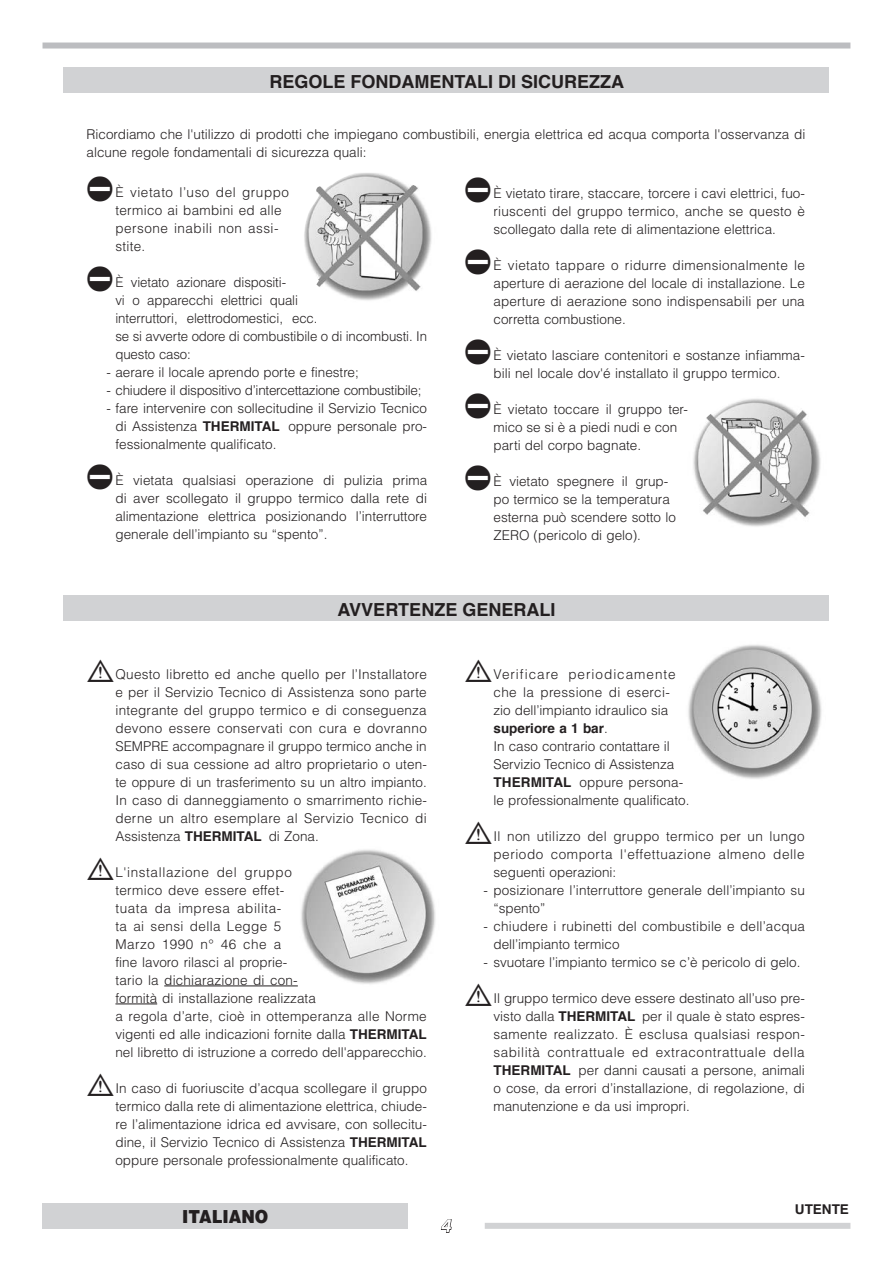
<style>
.page{position:relative;width:893px;height:1263px;background:#fff}
.page>*{position:absolute;margin:0;border:0;box-sizing:border-box;transform-origin:0 0}
.t1{font:700 18px "Helvetica";color:#231f20}
.t2{font:900 18px "Helvetica LT Std";color:#231f20;scale:.9 1}
.t3{font:italic 700 18px "Helvetica LT Std";color:#fff}
.t4{font:300 13.5px/18px "Helvetica LT Std";color:#231f20}
.t5{font:300 13.5px/18px "Helvetica LT Std";letter-spacing:.025em;color:#231f20}
.t6{font:300 13.5px/18px "Helvetica LT Std";letter-spacing:.035em;color:#231f20}
.t7{font:300 13.5px "Helvetica LT Std";letter-spacing:-.02em;color:#231f20}
.t8{font:700 13.5px "Helvetica";color:#231f20}
.s1{font-family:"Sym PM Normal Normal";font-weight:400;font-size:27px}
.s2{font-family:"Helvetica";font-weight:700}
.s3{font-family:"Helvetica LT Std";font-weight:300}
</style>
<div class="page">
<div style="left:485px;top:1223px;width:365px;height:6px;background:#d1d2d4"></div>
<svg style="left:441px;top:1219px;width:11px;height:14px"></svg>
<div style="left:43px;top:1203px;width:365px;height:26px;background:#d1d2d4"></div>
<div style="left:43px;top:43px;width:807px;height:6px;background:#bcbdc0"></div>
<img style="left:304px;top:173px;width:128px;height:128px">
<img style="left:693px;top:398px;width:128px;height:129px">
<hr style="left:164px;top:985px;width:134px;height:1px;background:#231f20">
<hr style="left:115px;top:1003px;width:42px;height:1px;background:#231f20">
<img style="left:297px;top:849px;width:139px;height:137px">
<img style="left:688px;top:644px;width:134px;height:135px">
<div style="left:64px;top:67px;width:765px;height:26px;background:#d1d2d4"></div>
<div style="left:64px;top:595px;width:765px;height:26px;background:#d1d2d4"></div>
<h1 class="t1" style="left:269px;top:67px;width:356px">REGOLE FONDAMENTALI DI SICUREZZA</h1>
<p class="t4" style="left:87px;top:125px;width:720px">Ricordiamo che l'utilizzo di prodotti che impiegano combustibili, energia elettrica ed acqua comporta l'osservanza di alcune regole fondamentali di sicurezza quali:</p>
<p class="t6" style="left:115px;top:183px;width:175px;text-indent:-29px"><span class="s1">A</span>È vietato l’uso del gruppo termico ai bambini ed alle persone inabili non assi&shy;stite.</p>
<p class="t4" style="left:115px;top:273px;width:313px;text-indent:-29px"><span class="s1">A</span>È vietato azionare dispositi-<br>vi o apparecchi elettrici quali<br>interruttori, elettrodomestici, ecc.<br>se si avverte odore di combustibile o di incombusti. In questo caso:</p>
<p class="t4" style="left:107px;top:363px;width:254px">- aerare il locale aprendo porte e finestre;</p>
<p class="t7" style="left:107px;top:382px;width:316px">- chiudere il dispositivo d’intercettazione combustibile;</p>
<p class="t4" style="left:115px;top:399px;width:313px;text-align:justify;text-indent:-9px">- fare intervenire con sollecitudine il Servizio Tecnico di Assistenza <span class="s2">THERMITAL</span> oppure personale pro&shy;fessionalmente qualificato.</p>
<p class="t4" style="left:115px;top:471px;width:313px;text-align:justify;text-indent:-29px"><span class="s1">A</span>È vietata qualsiasi operazione di pulizia prima di aver scollegato il gruppo termico dalla rete di alimentazione elettrica posizionando l’interruttore generale dell’impianto su “spento”.</p>
<p class="t4" style="left:493px;top:184px;width:313px;text-align:justify;text-indent:-29px"><span class="s1">A</span>È vietato tirare, staccare, torcere i cavi elettrici, fuo&shy;riuscenti del gruppo termico, anche se questo è scollegato dalla rete di alimentazione elettrica.</p>
<p class="t4" style="left:493px;top:256px;width:313px;text-align:justify;text-indent:-29px"><span class="s1">A</span>È vietato tappare o ridurre dimensionalmente le aperture di aerazione del locale di installazione. Le aperture di aerazione sono indispensabili per una corretta combustione.</p>
<p class="t4" style="left:465px;top:346px;width:342px;text-align:center"><span class="s1">A</span>È vietato lasciare contenitori e sostanze infiamma&shy;bili nel locale dov'é installato il gruppo termico.</p>
<p class="t4" style="left:493px;top:400px;width:196px;text-indent:-29px"><span class="s1">A</span>È vietato toccare il gruppo ter&shy;mico se si è a piedi nudi e con parti del corpo bagnate.</p>
<p class="t4" style="left:493px;top:472px;width:184px;text-indent:-29px"><span class="s1">A</span>È vietato spegnere il grup&shy;po termico se la temperatura esterna può scendere sotto lo<br>ZERO (pericolo di gelo).</p>
<h1 class="t1" style="left:338px;top:595px;width:219px">AVVERTENZE GENERALI</h1>
<p class="t4" style="left:115px;top:665px;width:313px;text-align:justify;text-indent:-29px"><span class="s1">B</span> Questo libretto ed anche quello per l’Installatore e per il Servizio Tecnico di Assistenza sono parte integrante del gruppo termico e di conseguenza devono essere conservati con cura e dovranno SEMPRE accompagnare il gruppo termico anche in caso di sua cessione ad altro proprietario o uten&shy;te oppure di un trasferimento su un altro impianto.<br>In caso di danneggiamento o smarrimento richie&shy;derne un altro esemplare al Servizio Tecnico di Assistenza <span class="s2">THERMITAL</span> di Zona.</p>
<p class="t4" style="left:115px;top:863px;width:313px;text-indent:-29px"><span class="s1">B</span> L'installazione del gruppo<br>termico deve essere effet-<br>tuata da impresa abilita-<br>ta ai sensi della Legge 5<br>Marzo 1990 n° 46 che a<br>fine lavoro rilasci al proprie-<br>tario la dichiarazione di con-<br>formità di installazione realizzata<br>a regola d’arte, cioè in ottemperanza alle Norme vigenti ed alle indicazioni fornite dalla <span class="s2">THERMITAL </span>nel libretto di istruzione a corredo dell'apparecchio.</p>
<p class="t4" style="left:115px;top:1079px;width:313px;text-align:justify;text-indent:-29px"><span class="s1">B</span> In caso di fuoriuscite d’acqua scollegare il gruppo termico dalla rete di alimentazione elettrica, chiude&shy;re l’alimentazione idrica ed avvisare, con sollecitu&shy;dine, il Servizio Tecnico di Assistenza <span class="s2">THERMITAL </span>oppure personale professionalmente qualificato.</p>
<h1 class="t2" style="left:182px;top:1204px;width:97px">ITALIANO</h1>
<p class="t5" style="left:493px;top:665px;width:184px;text-indent:-29px"><span class="s1">B</span>Verificare periodicamente che la pressione di eserci&shy;zio dell’impianto idraulico sia</p>
<p class="t8" style="left:493px;top:717px;width:116px">superiore a 1 bar<span class="s3">.</span></p>
<p class="t4" style="left:493px;top:737px;width:197px">In caso contrario contattare il<br>Servizio Tecnico di Assistenza<br><span class="s2">THERMITAL</span> oppure persona&shy;le professionalmente qualificato.</p>
<p class="t4" style="left:493px;top:827px;width:313px;text-align:justify;text-indent:-29px"><span class="s1">B</span> Il non utilizzo del gruppo termico per un lungo periodo comporta l'effettuazione almeno delle seguenti operazioni:</p>
<p class="t4" style="left:493px;top:881px;width:313px;text-indent:-10px">- posizionare l’interruttore generale dell’impianto su “spento”</p>
<p class="t4" style="left:493px;top:917px;width:313px;text-indent:-10px">- chiudere i rubinetti del combustibile e dell’acqua dell’impianto termico</p>
<p class="t4" style="left:483px;top:952px;width:319px">- svuotare l’impianto termico se c’è pericolo di gelo.</p>
<p class="t4" style="left:493px;top:989px;width:313px;text-align:justify;text-indent:-29px"><span class="s1">B</span> Il gruppo termico deve essere destinato all’uso pre&shy;visto dalla <span class="s2">THERMITAL</span> per il quale è stato espres&shy;samente realizzato. È esclusa qualsiasi respon&shy;sabilità contrattuale ed extracontrattuale della <span class="s2">THERMITAL</span> per danni causati a persone, animali o cose, da errori d’installazione, di regolazione, di manutenzione e da usi impropri.</p>
<h1 class="t3" style="left:441px;top:1215px;width:12px">4</h1>
<p class="t8" style="left:795px;top:1198px;width:56px">UTENTE</p>
</div>
